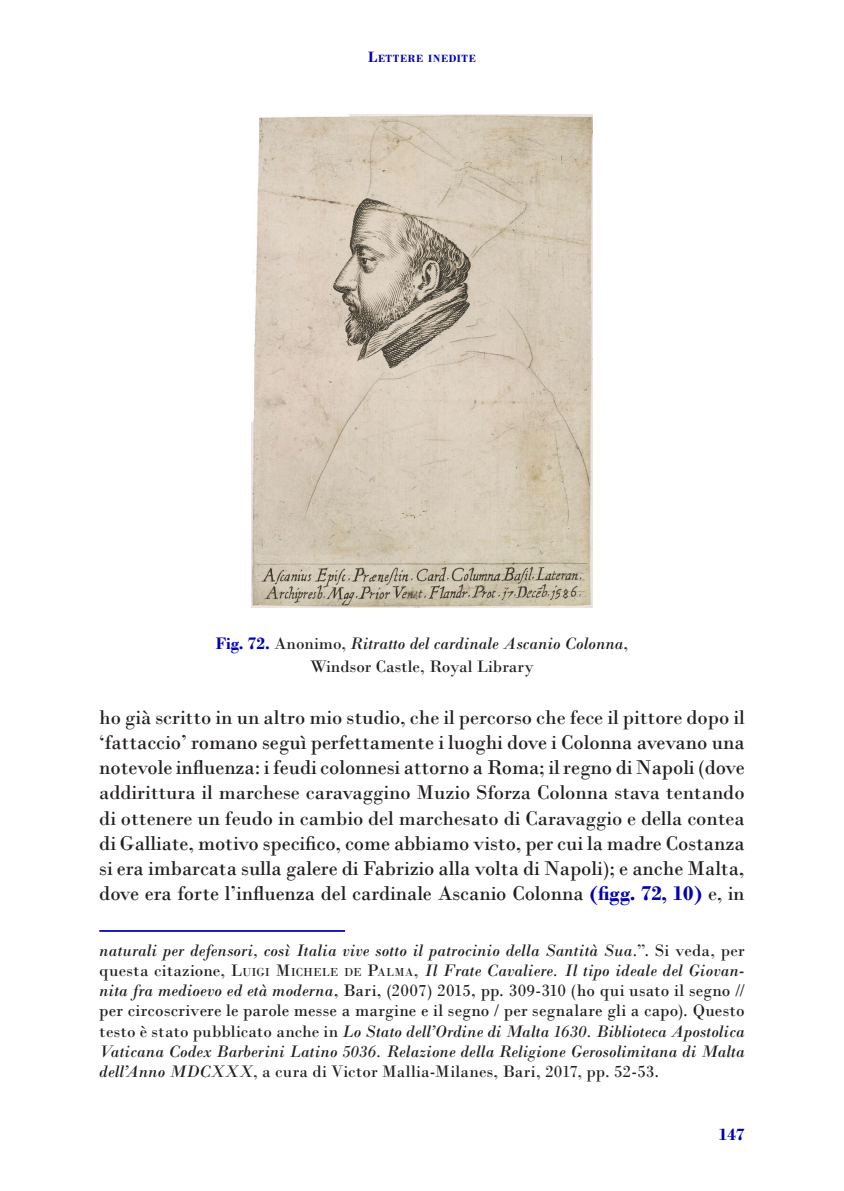
<style>
.page{position:relative;width:844px;height:1191px;background:#fff}
.page>*{position:absolute;margin:0;border:0;box-sizing:border-box;transform-origin:0 0}
.t1{font:21px/25.2px "Bodoni MT2";letter-spacing:-.005em;color:#231f20;text-align:justify}
.x_Testo_didascalia{font:italic 17.5px/20.1px "Bodoni";color:#231f20;text-align:justify}
.x_Testo_didascalia-2{font:17.5px "Bodoni";color:#231f20}
.t2{font:700 17.5px "Bodoni";color:#0000b4}
.t3{font:700 11.03px "Bodoni";letter-spacing:.06em;color:#0000b4}
.s1{font-size:15.75px}
.s2{font-family:"Bodoni MT Bold 2";font-style:normal;color:#0000b4}
.s3{font-style:normal}
.s4{font-family:"Bodoni"}
.s5{font-family:"Bodoni MT Bold 2";color:#0000b4}
.s6{font-style:normal;font-size:12.25px}
.s7{font-family:"Bodoni MT2";font-style:normal}
</style>
<div class="page">
<hr style="left:99px;top:930px;width:246px;height:1px;background:#0000b4">
<img style="left:251px;top:114px;width:341px;height:493px">
<p class="t3" style="left:368px;top:52px;width:109px"><span class="s1">L</span>ETTERE INEDITE</p>
<p class="x_Testo_didascalia" style="left:215px;top:633px;width:414px"><span class="s2">Fig. 72.</span> <span class="s3">Anonimo,</span> Ritratto del cardinale Ascanio Colonna<span class="s3">,</span></p>
<p class="x_Testo_didascalia-2" style="left:310px;top:655px;width:225px">Windsor Castle, Royal Library</p>
<p class="t1" style="left:99px;top:704px;width:647px"><span class="s4">ho già scritto in un altro mio studio, che il percorso che fece il pittore dopo il </span>‘fattaccio’ romano seguì perfettamente i luoghi dove i Colonna avevano una notevole influenza: i feudi colonnesi attorno a Roma; il regno di Napoli (dove <span class="s4">addirittura il marchese caravaggino Muzio Sforza Colonna stava tentando di ottenere un feudo in cambio del marchesato di Caravaggio e della contea </span>di Galliate, motivo specifico, come abbiamo visto, per cui la madre Costanza si era imbarcata sulla galere di Fabrizio alla volta di Napoli); e anche Malta, dove era forte l’influenza del cardinale Ascanio Colonna <span class="s5">(figg. 72, 10)</span> <span class="s4">e, in</span></p>
<p class="x_Testo_didascalia" style="left:99px;top:940px;width:646px">naturali per defensori, così Italia vive sotto il patrocinio della Santità Sua.<span class="s3">”. Si veda, per questa citazione,</span> <span class="s3">L</span><span class="s6">UIGI</span> <span class="s3">M</span><span class="s6">ICHELE DE</span> <span class="s3">P</span><span class="s6">ALMA</span><span class="s3">,</span> Il Frate Cavaliere. Il tipo ideale del Giovan&shy;nita fra medioevo ed età moderna<span class="s7">, Bari, (2007) 2015, pp. 309-310 (ho qui usato il segno // per circoscrivere le parole messe a margine e il segno / per segnalare gli a capo). Questo </span><span class="s3">testo è stato pubblicato anche in</span> Lo Stato dell’Ordine di Malta 1630. Biblioteca Apostolica Vaticana Codex Barberini Latino 5036. Relazione della Religione Gerosolimitana di Malta dell’Anno MDCXXX<span class="s3">, a cura di Victor Mallia-Milanes, Bari, 2017, pp. 52-53.</span></p>
<p class="t2" style="left:718px;top:1123px;width:27px">147</p>
</div>
